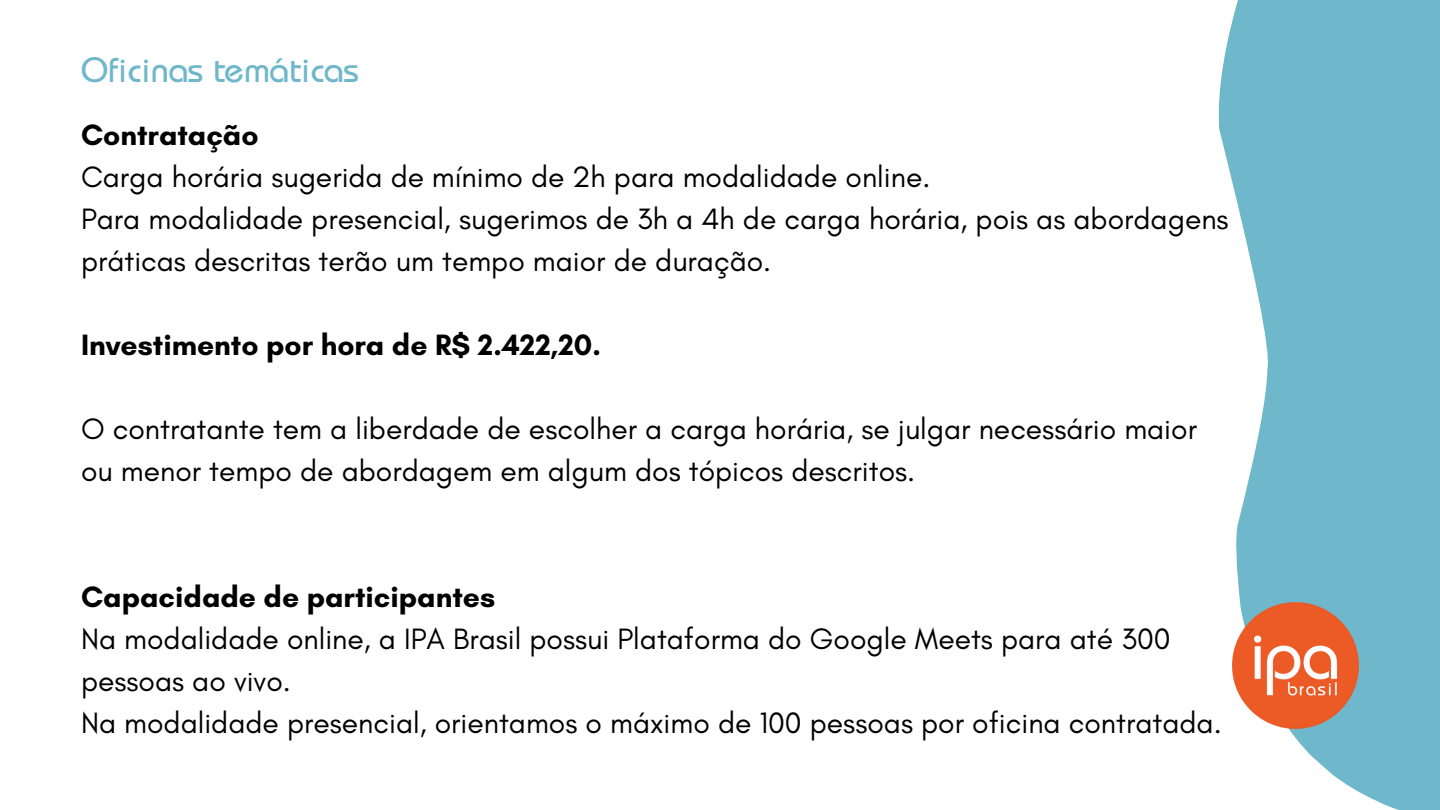
<style>
.page{position:relative;width:1440px;height:810px;background:#fff}
.page>*{position:absolute;margin:0;border:0;box-sizing:border-box;transform-origin:0 0}
.t1{font:35px "Bauhaus";color:#6fb7ca}
.t2{font:30px/42px "Glacial Indifference";color:#000}
.t3{font:700 30px "Glacial Indifference";color:#000}
</style>
<div class="page">
<svg style="left:1218px;top:0;width:222px;height:810px;fill:#6fb7ca"></svg>
<img style="left:1233px;top:603px;width:126px;height:126px">
<p class="t1" style="left:81px;top:57px;width:279px">Oficinas temáticas</p>
<p class="t3" style="left:81px;top:117px;width:179px">Contratação</p>
<p class="t2" style="left:81px;top:156px;width:851px">Carga horária sugerida de mínimo de 2h para modalidade online.</p>
<h1 class="t2" style="left:81px;top:198px;width:1149px">Para modalidade presencial, sugerimos de 3h a 4h de carga horária, pois as abordagens práticas descritas terão um tempo maior de duração.</h1>
<p class="t3" style="left:81px;top:327px;width:521px">Investimento por hora de R$ 2.422,20.</p>
<p class="t2" style="left:81px;top:408px;width:1118px">O contratante tem a liberdade de escolher a carga horária, se julgar necessário maior ou menor tempo de abordagem em algum dos tópicos descritos.</p>
<p class="t3" style="left:81px;top:579px;width:416px">Capacidade de participantes</p>
<h2 class="t2" style="left:81px;top:618px;width:1091px">Na modalidade online, a IPA Brasil possui Plataforma do Google Meets para até 300 pessoas ao vivo.</h2>
<p class="t2" style="left:81px;top:702px;width:1142px">Na modalidade presencial, orientamos o máximo de 100 pessoas por oficina contratada.</p>
</div>
